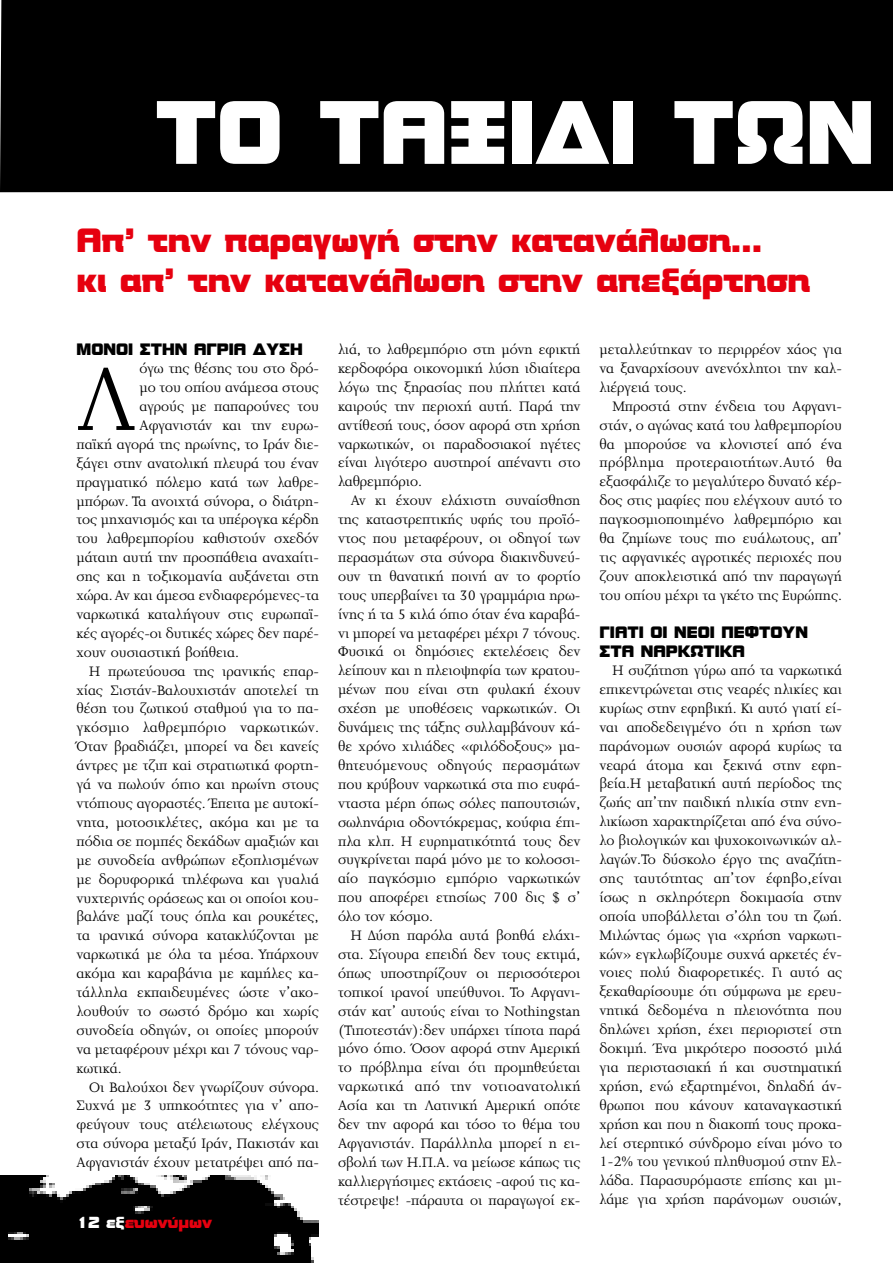
<style>
.page{position:relative;width:893px;height:1263px;background:#fff}
.page>*{position:absolute;margin:0;border:0;box-sizing:border-box;transform-origin:0 0}
.t1{font:101.85px "Joanna Hel";color:#000}
.t2{font:84px "Bolt ITC Hell Alternative";color:#fff}
.t3{font:31.5px/40.5px "Bolt ITC Hell Alternative";color:#e6000f}
.t4{font:15.75px/18.9px "Joanna Hel";color:#000;text-align:justify}
.t5{font:15.75px "Joanna Hel";letter-spacing:.02em;color:#000}
.t6{font:15.45px/18.8px "Bolt ITC Hell Alternative";color:#000}
.t7{font:15px "Bolt ITC Hell Alternative";color:#e6000f}
.s1{color:#fff}
</style>
<div class="page">
<div style="left:0;top:0;width:893px;height:192px;background:#000"></div>
<img style="left:0;top:1175px;width:319px;height:88px">
<h2 class="t2" style="left:155px;top:86px;width:721px">ΤΟ ΤΑΞΙ∆Ι ΤΩΝ</h2>
<h3 class="t3" style="left:77px;top:221px;width:735px">Απ’ την παραγωγή στην κατανάλωση…<br>κι απ’ την κατανάλωση στην απεξάρτηση</h3>
<p class="t6" style="left:77px;top:340px;width:228px">ΜΟΝΟΙ ΣΤΗΝ ΑΓΡΙΑ ∆ΥΣΗ</p>
<h1 class="t1" style="left:77px;top:346px;width:61px">Λ</h1>
<p class="t4" style="left:140px;top:359px;width:181px">όγω της θέσης του στο δρό-</p>
<p class="t4" style="left:140px;top:378px;width:181px">µο του οπίου ανάµεσα στους</p>
<p class="t4" style="left:140px;top:397px;width:181px">αγρούς µε παπαρούνες του</p>
<p class="t4" style="left:140px;top:416px;width:181px">Αφγανιστάν και την ευρω-</p>
<p class="t4" style="left:77px;top:435px;width:244px">παϊκή αγορά της ηρωίνης, το Ιράν διε-</p>
<p class="t4" style="left:77px;top:454px;width:244px">ξάγει στην ανατολική πλευρά του έναν</p>
<p class="t4" style="left:77px;top:473px;width:244px">πραγµατικό πόλεµο κατά των λαθρε-</p>
<p class="t4" style="left:77px;top:492px;width:244px">µπόρων. Τα ανοιχτά σύνορα, ο διάτρη-</p>
<p class="t4" style="left:77px;top:510px;width:244px">τος µηχανισµός και τα υπέρογκα κέρδη</p>
<p class="t4" style="left:77px;top:529px;width:244px">του λαθρεµπορίου καθιστούν σχεδόν</p>
<p class="t4" style="left:77px;top:548px;width:244px">µάταιη αυτή την προσπάθεια αναχαίτι-</p>
<p class="t4" style="left:77px;top:567px;width:244px">σης και η τοξικοµανία αυξάνεται στη</p>
<p class="t4" style="left:77px;top:586px;width:244px">χώρα.Αν και άµεσα ενδιαφερόµενες-τα</p>
<p class="t4" style="left:77px;top:605px;width:244px">ναρκωτικά καταλήγουν στις ευρωπαϊ-</p>
<p class="t4" style="left:77px;top:624px;width:244px">κές αγορές-οι δυτικές χώρες δεν παρέ-</p>
<p class="t4" style="left:77px;top:643px;width:164px">χουν ουσιαστική βοήθεια.</p>
<p class="t4" style="left:89px;top:662px;width:231px">Η πρωτεύουσα της ιρανικής επαρ-</p>
<p class="t4" style="left:77px;top:681px;width:244px">χίας Σιστάν-Βαλουχιστάν αποτελεί τη</p>
<p class="t4" style="left:77px;top:699px;width:244px">θέση του ζωτικού σταθµού για το πα-</p>
<p class="t5" style="left:77px;top:719px;width:244px">γκόσµιο λαθρεµπόριο ναρκωτικών.</p>
<p class="t4" style="left:77px;top:737px;width:244px">Όταν βραδιάζει, µπορεί να δει κανείς</p>
<p class="t4" style="left:77px;top:756px;width:244px">άντρες µε τζιπ καi στρατιωτικά φορτη-</p>
<p class="t4" style="left:77px;top:775px;width:244px">γά να πωλούν όπιο και ηρωίνη στους</p>
<p class="t4" style="left:77px;top:794px;width:244px">ντόπιους αγοραστές. Έπειτα µε αυτοκί-</p>
<p class="t4" style="left:77px;top:813px;width:244px">νητα, µοτοσικλέτες, ακόµα και µε τα</p>
<p class="t4" style="left:77px;top:832px;width:244px">πόδια σε ποµπές δεκάδων αµαξιών και</p>
<p class="t4" style="left:77px;top:851px;width:244px">µε συνοδεία ανθρώπων εξοπλισµένων</p>
<p class="t4" style="left:77px;top:870px;width:244px">µε δορυφορικά τηλέφωνα και γυαλιά</p>
<p class="t4" style="left:77px;top:888px;width:244px">νυχτερινής οράσεως και οι οποίοι κου-</p>
<p class="t4" style="left:77px;top:907px;width:244px">βαλάνε µαζί τους όπλα και ρουκέτες,</p>
<p class="t4" style="left:77px;top:926px;width:244px">τα ιρανικά σύνορα κατακλύζονται µε</p>
<p class="t4" style="left:77px;top:945px;width:244px">ναρκωτικά µε όλα τα µέσα. Υπάρχουν</p>
<p class="t4" style="left:77px;top:964px;width:244px">ακόµα και καραβάνια µε καµήλες κα-</p>
<p class="t4" style="left:77px;top:983px;width:244px">τάλληλα εκπαιδευµένες ώστε ν’ακο-</p>
<p class="t4" style="left:77px;top:1002px;width:244px">λουθούν το σωστό δρόµο και χωρίς</p>
<p class="t4" style="left:77px;top:1021px;width:244px">συνοδεία οδηγών, οι οποίες µπορούν</p>
<p class="t4" style="left:77px;top:1040px;width:244px">να µεταφέρουν µέχρι και 7 τόνους ναρ-</p>
<p class="t4" style="left:77px;top:1058px;width:47px">κωτικά.</p>
<p class="t4" style="left:89px;top:1077px;width:231px">Οι Βαλούχοι δεν γνωρίζουν σύνορα.</p>
<p class="t4" style="left:77px;top:1096px;width:244px">Συχνά µε 3 υπηκοότητες για ν’ απο-</p>
<p class="t4" style="left:77px;top:1115px;width:244px">φεύγουν τους ατέλειωτους ελέγχους</p>
<p class="t4" style="left:77px;top:1134px;width:244px">στα σύνορα µεταξύ Ιράν, Πακιστάν και</p>
<p class="t4" style="left:77px;top:1153px;width:244px">Αφγανιστάν έχουν µετατρέψει από πα-</p>
<p class="t7" style="left:77px;top:1215px;width:137px"><span class="s1">12 εξ</span>ευωνύµων</p>
<p class="t4" style="left:338px;top:340px;width:244px">λιά, το λαθρεµπόριο στη µόνη εφικτή κερδοφόρα οικονοµική λύση ιδιαίτερα λόγω της ξηρασίας που πλήττει κατά καιρούς την περιοχή αυτή. Παρά την αντίθεσή τους, όσον αφορά στη χρήση ναρκωτικών, οι παραδοσιακοί ηγέτες είναι λιγότερο αυστηροί απέναντι στο λαθρεµπόριο.</p>
<p class="t4" style="left:338px;top:491px;width:244px;text-indent:13px">Αν κι έχουν ελάχιστη συναίσθηση της καταστρεπτικής υφής του προϊό&shy;ντος που µεταφέρουν, οι οδηγοί των περασµάτων στα σύνορα διακινδυνεύ&shy;ουν τη θανατική ποινή αν το φορτίο τους υπερβαίνει τα 30 γραµµάρια ηρω&shy;ίνης ή τα 5 κιλά όπιο όταν ένα καραβά&shy;νι µπορεί να µεταφέρει µέχρι 7 τόνους.<br>Φυσικά οι δηµόσιες εκτελέσεις δεν λείπουν και η πλειοψηφία των κρατου&shy;µένων που είναι στη φυλακή έχουν σχέση µε υποθέσεις ναρκωτικών. Οι δυνάµεις της τάξης συλλαµβάνουν κά&shy;θε χρόνο χιλιάδες «φιλόδοξους» µα&shy;θητευόµενους οδηγούς περασµάτων που κρύβουν ναρκωτικά στα πιο ευφά&shy;νταστα µέρη όπως σόλες παπουτσιών, σωληνάρια οδοντόκρεµας, κούφια έπι&shy;πλα κλπ. Η ευρηµατικότητά τους δεν συγκρίνεται παρά µόνο µε το κολοσσι&shy;αίο παγκόσµιο εµπόριο ναρκωτικών που αποφέρει ετησίως 700 δις $ σ’ όλο τον κόσµο.</p>
<p class="t4" style="left:338px;top:926px;width:244px;text-indent:13px">Η ∆ύση παρόλα αυτά βοηθά ελάχι&shy;στα. Σίγουρα επειδή δεν τους εκτιµά, όπως υποστηρίζουν οι περισσότεροι τοπικοί ιρανοί υπεύθυνοι. Το Αφγανι&shy;στάν κατ’ αυτούς είναι το Nothingstan (Τιποτεστάν):δεν υπάρχει τίποτα παρά µόνο όπιο. Όσον αφορά στην Αµερική το πρόβληµα είναι ότι προµηθεύεται ναρκωτικά από την νοτιοανατολική Ασία και τη Λατινική Αµερική οπότε δεν την αφορά και τόσο το θέµα του Αφγανιστάν. Παράλληλα µπορεί η ει&shy;σβολή των Η.Π.Α. να µείωσε κάπως τις καλλιεργήσιµες εκτάσεις -αφού τις κα&shy;τέστρεψε! -πάραυτα οι παραγωγοί εκ-</p>
<p class="t4" style="left:600px;top:340px;width:244px">µεταλλεύτηκαν το περιρρέον χάος για να ξαναρχίσουν ανενόχλητοι την καλ&shy;λιέργειά τους.</p>
<p class="t4" style="left:600px;top:397px;width:244px;text-indent:13px">Μπροστά στην ένδεια του Αφγανι&shy;στάν, ο αγώνας κατά του λαθρεµπορίου θα µπορούσε να κλονιστεί από ένα πρόβληµα προτεραιοτήτων.Αυτό θα εξασφάλιζε το µεγαλύτερο δυνατό κέρ&shy;δος στις µαφίες που ελέγχουν αυτό το παγκοσµιοποιηµένο λαθρεµπόριο και θα ζηµίωνε τους πιο ευάλωτους, απ’ τις αφγανικές αγροτικές περιοχές που ζουν αποκλειστικά από την παραγωγή του οπίου µέχρι τα γκέτο της Ευρώπης.</p>
<p class="t6" style="left:600px;top:623px;width:210px">ΓΙΑΤΙ ΟΙ ΝΕΟΙ ΠΕΦΤΟΥΝ<br>ΣΤΑ ΝΑΡΚΩΤΙΚΑ</p>
<p class="t4" style="left:600px;top:661px;width:244px;text-indent:13px">Η συζήτηση γύρω από τα ναρκωτικά επικεντρώνεται στις νεαρές ηλικίες και κυρίως στην εφηβική. Κι αυτό γιατί εί&shy;ναι αποδεδειγµένο ότι η χρήση των παράνοµων ουσιών αφορά κυρίως τα νεαρά άτοµα και ξεκινά στην εφη&shy;βεία.Η µεταβατική αυτή περίοδος της ζωής απ’την παιδική ηλικία στην ενη&shy;λικίωση χαρακτηρίζεται από ένα σύνο&shy;λο βιολογικών και ψυχοκοινωνικών αλ&shy;λαγών.Το δύσκολο έργο της αναζήτη&shy;σης ταυτότητας απ’τον έφηβο,είναι ίσως η σκληρότερη δοκιµασία στην οποία υποβάλλεται σ’όλη του τη ζωή.<br>Μιλώντας όµως για «χρήση ναρκωτι&shy;κών» εγκλωβίζουµε συχνά αρκετές έν&shy;νοιες πολύ διαφορετικές. Γι αυτό ας ξεκαθαρίσουµε ότι σύµφωνα µε ερευ&shy;νητικά δεδοµένα η πλειονότητα που δηλώνει χρήση, έχει περιοριστεί στη δοκιµή. Ένα µικρότερο ποσοστό µιλά για περιστασιακή ή και συστηµατική χρήση, ενώ εξαρτηµένοι, δηλαδή άν&shy;θρωποι που κάνουν καταναγκαστική χρήση και που η διακοπή τους προκα&shy;λεί στερητικό σύνδροµο είναι µόνο το 1-2% του γενικού πληθυσµού στην Ελ&shy;λάδα. Παρασυρόµαστε επίσης και µι&shy;λάµε για χρήση παράνοµων ουσιών,</p>
</div>
